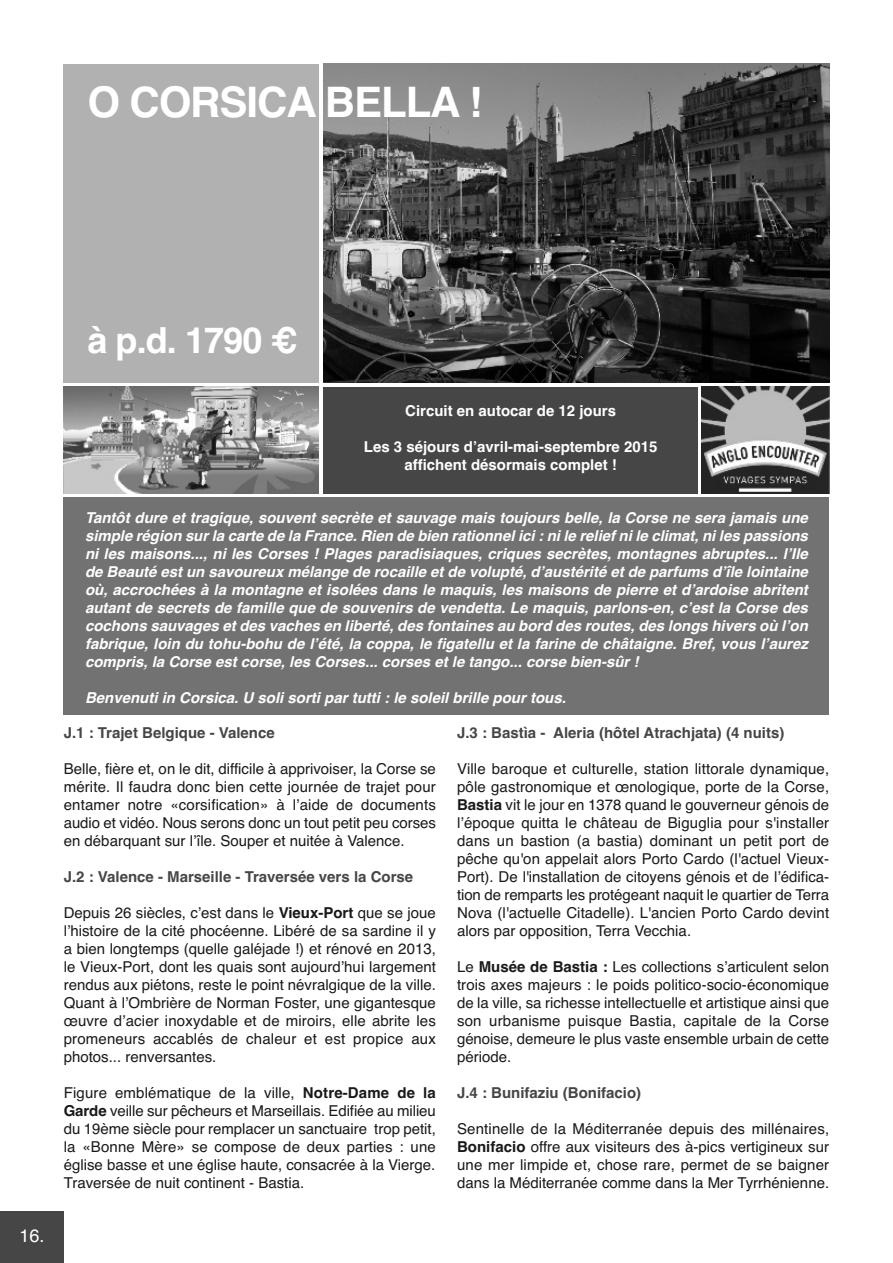
<style>
.page{position:relative;width:893px;height:1263px;background:#fff}
.page>*{position:absolute;margin:0;border:0;box-sizing:border-box;transform-origin:0 0}
.t1{font:700 42px "Helvetica";letter-spacing:-.025em;color:#fff}
.t2{font:700 36px "Helvetica";color:#fff}
.t3{font:18px "Helvetica";color:#fff}
.t4{font:15px/18px "Helvetica";color:#191919;text-align:justify}
.t5{font:italic 700 15px/18px "Helvetica";color:#fff;text-align:justify}
.t6{font:700 15px "Helvetica";color:#464646}
.t7{font:700 15px/18px "Helvetica";color:#fff;text-align:center}
.s1{font-weight:700}
</style>
<div class="page">
<img style="left:323px;top:64px;width:506px;height:319px">
<img style="left:64px;top:387px;width:255px;height:106px">
<div style="left:323px;top:387px;width:375px;height:106px;background:#464646"></div>
<div style="left:64px;top:497px;width:765px;height:218px;background:#727272"></div>
<img style="left:702px;top:387px;width:127px;height:106px">
<div style="left:64px;top:64px;width:255px;height:319px;background:#b1b1b1"></div>
<div style="left:0;top:1212px;width:64px;height:51px;background:#464646"></div>
<h1 class="t1" style="left:87px;top:78px;width:397px">O CORSICA BELLA !</h1>
<p class="t3" style="left:19px;top:1226px;width:27px">16.</p>
<h2 class="t2" style="left:87px;top:320px;width:212px">à p.d. 1790 €</h2>
<p class="t7" style="left:405px;top:402px;width:212px">Circuit en autocar de 12 jours</p>
<p class="t7" style="left:364px;top:438px;width:295px">Les 3 séjours d’avril-mai-septembre 2015 affichent désormais complet !</p>
<p class="t5" style="left:85px;top:509px;width:724px">Tantôt dure et tragique, souvent secrète et sauvage mais toujours belle, la Corse ne sera jamais une simple région sur la carte de la France. Rien de bien rationnel ici : ni le relief ni le climat, ni les passions ni les maisons..., ni les Corses ! Plages paradisiaques, criques secrètes, montagnes abruptes... l’Ile de Beauté est un savoureux mélange de rocaille et de volupté, d’austérité et de parfums d’île lointaine où, accrochées à la montagne et isolées dans le maquis, les maisons de pierre et d’ardoise abritent autant de secrets de famille que de souvenirs de vendetta. Le maquis, parlons-en, c’est la Corse des cochons sauvages et des vaches en liberté, des fontaines au bord des routes, des longs hivers où l’on fabrique, loin du tohu-bohu de l’été, la coppa, le figatellu et la farine de châtaigne. Bref, vous l’aurez compris, la Corse est corse, les Corses... corses et le tango... corse bien-sûr !</p>
<p class="t5" style="left:85px;top:689px;width:482px">Benvenuti in Corsica. U soli sorti par tutti : le soleil brille pour tous.</p>
<p class="t6" style="left:64px;top:724px;width:212px">J.1 : Trajet Belgique - Valence</p>
<p class="t4" style="left:64px;top:760px;width:374px">Belle, fière et, on le dit, difficile à apprivoiser, la Corse se mérite. Il faudra donc bien cette journée de trajet pour entamer notre «corsification» à l’aide de documents audio et vidéo. Nous serons donc un tout petit peu corses en débarquant sur l’île. Souper et nuitée à Valence.</p>
<p class="t6" style="left:64px;top:868px;width:351px">J.2 : Valence - Marseille - Traversée vers la Corse</p>
<p class="t4" style="left:64px;top:904px;width:374px">Depuis 26 siècles, c’est dans le <span class="s1">Vieux-Port</span> que se joue l’histoire de la cité phocéenne. Libéré de sa sardine il y a bien longtemps (quelle galéjade !) et rénové en 2013, le Vieux-Port, dont les quais sont aujourd’hui largement rendus aux piétons, reste le point névralgique de la ville.<br>Quant à l’Ombrière de Norman Foster, une gigantesque œuvre d’acier inoxydable et de miroirs, elle abrite les promeneurs accablés de chaleur et est propice aux photos... renversantes.</p>
<p class="t4" style="left:64px;top:1084px;width:374px">Figure emblématique de la ville, <span class="s1">Notre-Dame de la Garde</span> veille sur pêcheurs et Marseillais. Edifiée au milieu du 19ème siècle pour remplacer un sanctuaire trop petit, la «Bonne Mère» se compose de deux parties : une église basse et une église haute, consacrée à la Vierge.<br>Traversée de nuit continent - Bastia.</p>
<p class="t6" style="left:457px;top:724px;width:329px">J.3 : Bastìa - Aleria (hôtel Atrachjata) (4 nuits)</p>
<p class="t4" style="left:457px;top:760px;width:374px">Ville baroque et culturelle, station littorale dynamique, pôle gastronomique et œnologique, porte de la Corse, <span class="s1">Bastia</span> vit le jour en 1378 quand le gouverneur génois de l’époque quitta le château de Biguglia pour s'installer dans un bastion (a bastia) dominant un petit port de pêche qu'on appelait alors Porto Cardo (l'actuel Vieux-Port). De l'installation de citoyens génois et de l’édifica&shy;tion de remparts les protégeant naquit le quartier de Terra Nova (l'actuelle Citadelle). L'ancien Porto Cardo devint alors par opposition, Terra Vecchia.</p>
<p class="t4" style="left:457px;top:958px;width:374px">Le <span class="s1">Musée de Bastia :</span> Les collections s’articulent selon trois axes majeurs : le poids politico-socio-économique de la ville, sa richesse intellectuelle et artistique ainsi que son urbanisme puisque Bastia, capitale de la Corse génoise, demeure le plus vaste ensemble urbain de cette période.</p>
<p class="t6" style="left:457px;top:1084px;width:186px">J.4 : Bunifaziu (Bonifacio)</p>
<p class="t4" style="left:457px;top:1120px;width:374px">Sentinelle de la Méditerranée depuis des millénaires, <span class="s1">Bonifacio</span> offre aux visiteurs des à-pics vertigineux sur une mer limpide et, chose rare, permet de se baigner dans la Méditerranée comme dans la Mer Tyrrhénienne.</p>
</div>
